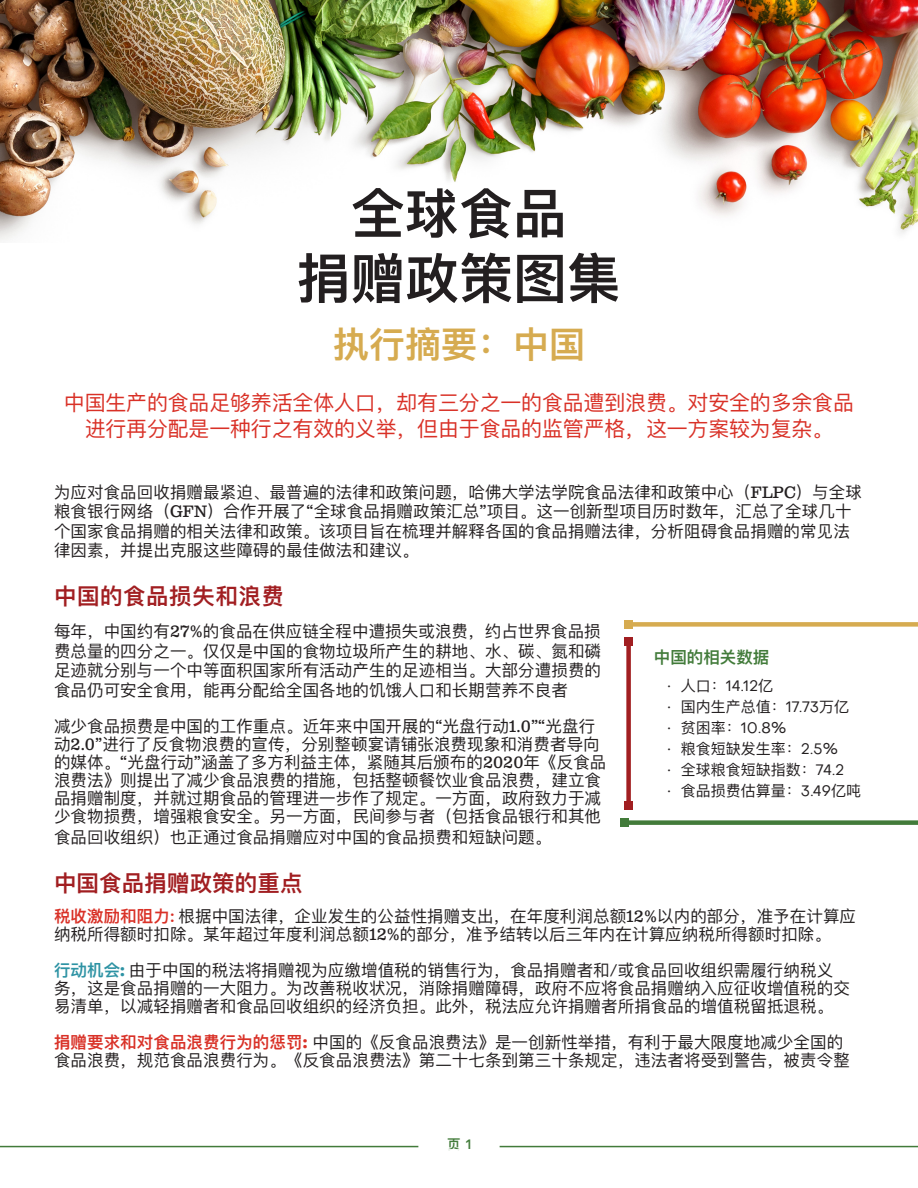
<style>
.page{position:relative;width:918px;height:1188px;background:#fff}
.page>*{position:absolute;margin:0;border:0;box-sizing:border-box;transform-origin:0 0}
.t1{font:600 54px "Ping Fang SC";color:#231f20}
.t2{font:600 36px "Ping Fang SC";color:#d6ab50}
.heading_1{font:600 22.5px "Ping Fang SC";letter-spacing:.005em;color:#a11e21}
.heading_1-2{font:600 22.5px "Ping Fang SC";letter-spacing:.025em;color:#a11e21}
.t3{font:21px/25.5px "Ping Fang SC";letter-spacing:-.01em;color:#d93127;text-align:center}
.t4{font:16.5px/18px "Ping Fang SC";letter-spacing:.005em;color:#231f20}
.t5{font:600 16.5px "Ping Fang SC";color:#427b3a}
.t6{font:15px "Ping Fang SC";color:#231f20}
.t7{font:15px "Objectivity";color:#231f20}
.t8{font:600 13.5px "Ping Fang SC";color:#427b3a}
.s1{font-family:"Clarendon Text Pro"}
.s2{font-weight:600;color:#d93127}
.s3{font-weight:600;color:#2e93a4}
.s4{font-family:"Objectivity";font-weight:800;color:#2e93a4}
.s5{font-family:"Objectivity";font-weight:800;color:#d93127}
.s6{font-family:"Ping Fang SC"}
.s7{font-family:"Objectivity"}
.s8{font-family:"Objectivity";font-weight:500}
</style>
<div class="page">
<img style="left:0;top:0;width:918px;height:242px">
<hr style="left:0;top:1146px;width:418px;height:1px;background:#427b3a">
<hr style="left:500px;top:1146px;width:418px;height:1px;background:#427b3a">
<div style="left:629px;top:622px;width:289px;height:5px;background:#d6ab50"></div>
<div style="left:624px;top:620px;width:9px;height:9px;background:#d6ab50"></div>
<div style="left:626px;top:642px;width:5px;height:163px;background:#a11e21"></div>
<div style="left:624px;top:801px;width:9px;height:9px;background:#a11e21"></div>
<div style="left:624px;top:638px;width:9px;height:8px;background:#a11e21"></div>
<div style="left:625px;top:820px;width:293px;height:5px;background:#427b3a"></div>
<div style="left:620px;top:818px;width:9px;height:9px;background:#427b3a"></div>
<p class="t1" style="left:351px;top:180px;width:217px">全球食品</p>
<p class="t1" style="left:297px;top:245px;width:325px">捐赠政策图集</p>
<p class="t2" style="left:333px;top:322px;width:253px">执行摘要：中国</p>
<p class="t3" style="left:64px;top:390px;width:792px">中国生产的食品足够养活全体人口，却有三分之一的食品遭到浪费。对安全的多余食品进行再分配是一种行之有效的义举，但由于食品的监管严格，这一方案较为复杂。</p>
<p class="t4" style="left:54px;top:482px;width:810px;line-height:19.5px">为应对食品回收捐赠最紧迫、最普遍的法律和政策问题，哈佛大学法学院食品法律和政策中心（<span class="s1">FLPC</span>）与全球粮食银行网络（<span class="s1">GFN</span>）合作开展了<span class="s1">“</span>全球食品捐赠政策汇总<span class="s1">”</span>项目。这一创新型项目历时数年，汇总了全球几十个国家食品捐赠的相关法律和政策。该项目旨在梳理并解释各国的食品捐赠法律，分析阻碍食品捐赠的常见法律因素，并提出克服这些障碍的最佳做法和建议。</p>
<p class="heading_1-2" style="left:54px;top:583px;width:232px">中国的食品损失和浪费</p>
<p class="t4" style="left:54px;top:622px;width:549px;line-height:19.5px;text-align:justify">每年，中国约有<span class="s1">27%</span>的食品在供应链全程中遭损失或浪费，约占世界食品损费总量的四分之一。仅仅是中国的食物垃圾所产生的耕地、水、碳、氮和磷足迹就分别与一个中等面积国家所有活动产生的足迹相当。大部分遭损费的食品仍可安全食用，能再分配给全国各地的饥饿人口和长期营养不良者</p>
<p class="t4" style="left:54px;top:717px;width:554px">减少食品损费是中国的工作重点。近年来中国开展的<span class="s1">“</span>光盘行动<span class="s1">1.0”“</span>光盘行动<span class="s1">2.0”</span>进行了反食物浪费的宣传，分别整顿宴请铺张浪费现象和消费者导向的媒体。<span class="s1">“</span>光盘行动<span class="s1">”</span>涵盖了多方利益主体，紧随其后颁布的<span class="s1">2020</span>年《反食品浪费法》则提出了减少食品浪费的措施，包括整顿餐饮业食品浪费，建立食品捐赠制度，并就过期食品的管理进一步作了规定。一方面，政府致力于减少食物损费，增强粮食安全。另一方面，民间参与者（包括食品银行和其他</p>
<p class="t4" style="left:54px;top:828px;width:499px">食品回收组织）也正通过食品捐赠应对中国的食品损费和短缺问题。</p>
<p class="heading_1" style="left:54px;top:869px;width:250px">中国食品捐赠政策的重点</p>
<p class="t4" style="left:54px;top:907px;width:804px"><span class="s2">税收激励和阻力:</span> 根据中国法律，企业发生的公益性捐赠支出，在年度利润总额<span class="s1">12%</span>以内的部分，准予在计算应纳税所得额时扣除。某年超过年度利润总额<span class="s1">12%</span>的部分，准予结转以后三年内在计算应纳税所得额时扣除。</p>
<p class="t4" style="left:54px;top:961px;width:797px"><span class="s3">行动机会</span><span class="s4">:</span> 由于中国的税法将捐赠视为应缴增值税的销售行为，食品捐赠者和<span class="s1">/</span>或食品回收组织需履行纳税义务，这是食品捐赠的一大阻力。为改善税收状况，消除捐赠障碍，政府不应将食品捐赠纳入应征收增值税的交易清单，以减轻捐赠者和食品回收组织的经济负担。此外，税法应允许捐赠者所捐食品的增值税留抵退税。</p>
<p class="t4" style="left:54px;top:1033px;width:797px"><span class="s2">捐赠要求和对食品浪费行为的惩罚</span><span class="s5">:</span> 中国的《反食品浪费法》是一创新性举措，有利于最大限度地减少全国的食品浪费，规范食品浪费行为。《反食品浪费法》第二十七条到第三十条规定，违法者将受到警告，被责令整</p>
<p class="t5" style="left:654px;top:647px;width:117px">中国的相关数据</p>
<p class="t7" style="left:667px;top:676px;width:107px">• <span class="s6">人口：</span>14.12<span class="s6">亿</span></p>
<p class="t6" style="left:667px;top:697px;width:183px"><span class="s7">•</span> 国内生产总值：<span class="s7">17.73</span>万亿</p>
<p class="t7" style="left:667px;top:718px;width:121px">• <span class="s6">贫困率：</span>10.8%</p>
<p class="t6" style="left:667px;top:739px;width:172px"><span class="s7">•</span> 粮食短缺发生率：<span class="s7">2.5%</span></p>
<p class="t6" style="left:667px;top:760px;width:178px"><span class="s7">•</span> 全球粮食短缺指数：<span class="s7">74.2</span></p>
<p class="t6" style="left:667px;top:781px;width:195px"><span class="s7">•</span> 食品损费估算量：<span class="s7">3.49</span>亿吨</p>
<p class="t8" style="left:447px;top:1136px;width:26px">页 <span class="s8">1</span></p>
</div>
